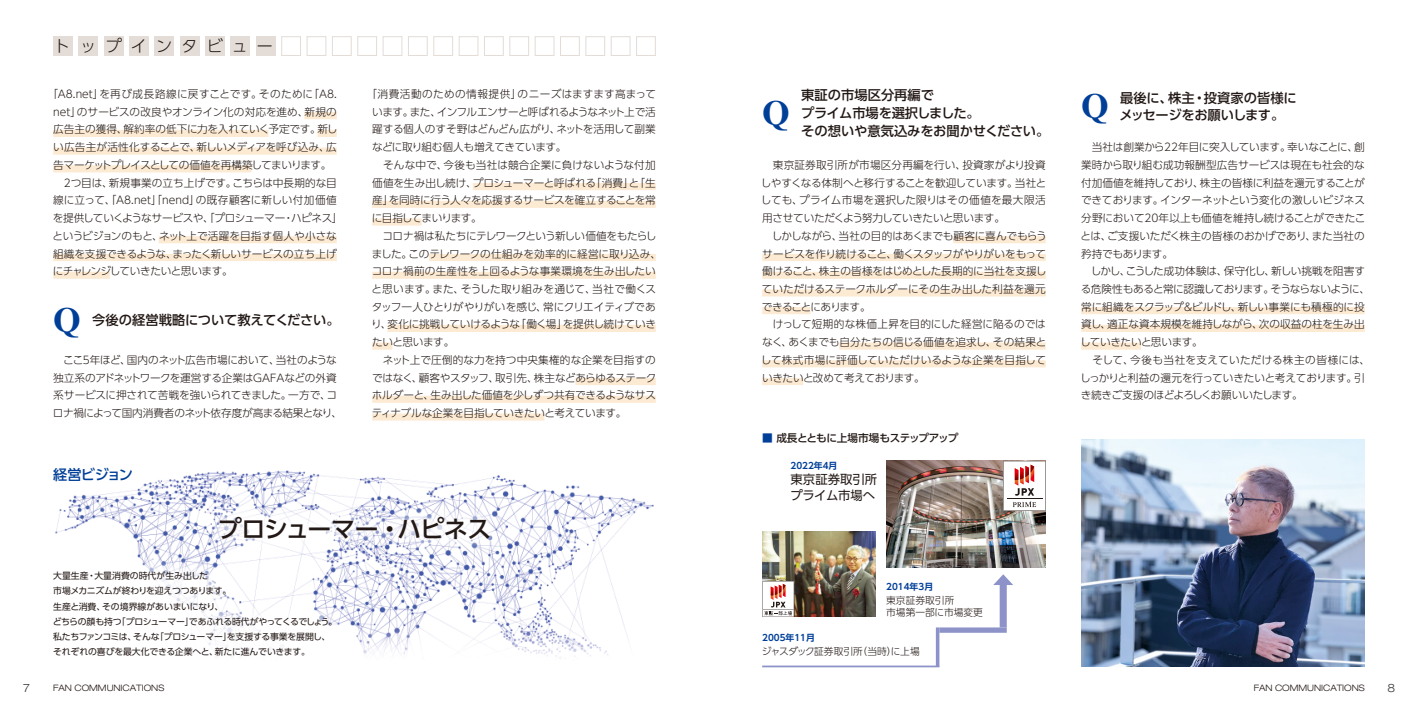
<style>
.page{position:relative;width:1418px;height:709px;background:#fff}
.page>*{position:absolute;margin:0;border:0;box-sizing:border-box;transform-origin:0 0}
.t1{font:700 35.38px "Times New Roman";color:#003f98}
.t2{font:500 23.88px "UD Shin Go Pro";letter-spacing:-.025em;color:#221815}
.t3{font:300 16px "UD Shin Go Pro";letter-spacing:.585em;color:#221815}
.t4{font:500 14.12px "UD Shin Go Pro";letter-spacing:-.04em;color:#003f98}
.t5{font:500 13.25px/17.8px "UD Shin Go Pro";letter-spacing:-.01em;color:#221815}
.t6{font:12.38px/16px "UD Shin Go Pro";color:#221815}
.t7{font:300 expanded 11.5px "Helvetica Neue LT Std";color:#3e3a39}
.t8{font:300 10.62px/17.8px "UD Shin Go Pro";letter-spacing:-.015em;color:#221815}
.t9{font:500 10.62px "UD Shin Go Pro";letter-spacing:-.035em;color:#221815}
.t10{font:300 9.75px "UD Shin Go Pro";letter-spacing:-.035em;color:#221815}
.t11{font:300 9.75px/11.5px "UD Shin Go Pro";color:#221815}
.t12{font:8.88px/15px "UD Shin Go Pro";letter-spacing:-.02em;color:#221815}
.t13{font:300 expanded 8.88px "Helvetica Neue LT Std";color:#221815}
.t14{font:700 8.88px "UD Shin Go Pro De";color:#003f98}
.s1{color:#003f98}
</style>
<div class="page">
<img style="left:55px;top:470px;width:599px;height:188px">
<div style="left:256px;top:36px;width:20px;height:20px;background:#e3dcd7"></div>
<div style="left:180px;top:36px;width:20px;height:20px;background:#e3dcd7"></div>
<div style="left:104px;top:36px;width:20px;height:20px;background:#e3dcd7"></div>
<div style="left:332px;top:36px;width:20px;height:20px;border:1px solid #e3dcd7"></div>
<div style="left:408px;top:36px;width:20px;height:20px;border:1px solid #e3dcd7"></div>
<div style="left:484px;top:36px;width:20px;height:20px;border:1px solid #e3dcd7"></div>
<div style="left:560px;top:36px;width:20px;height:20px;border:1px solid #e3dcd7"></div>
<div style="left:636px;top:36px;width:20px;height:20px;border:1px solid #e3dcd7"></div>
<div style="left:205px;top:36px;width:20px;height:20px;background:#e3dcd7"></div>
<div style="left:129px;top:36px;width:20px;height:20px;background:#e3dcd7"></div>
<div style="left:53px;top:36px;width:20px;height:20px;background:#e3dcd7"></div>
<div style="left:281px;top:36px;width:20px;height:20px;border:1px solid #e3dcd7"></div>
<div style="left:357px;top:36px;width:20px;height:20px;border:1px solid #e3dcd7"></div>
<div style="left:433px;top:36px;width:20px;height:20px;border:1px solid #e3dcd7"></div>
<div style="left:509px;top:36px;width:20px;height:20px;border:1px solid #e3dcd7"></div>
<div style="left:585px;top:36px;width:20px;height:20px;border:1px solid #e3dcd7"></div>
<div style="left:230px;top:36px;width:20px;height:20px;background:#e3dcd7"></div>
<div style="left:154px;top:36px;width:20px;height:20px;background:#e3dcd7"></div>
<div style="left:78px;top:36px;width:20px;height:20px;background:#e3dcd7"></div>
<div style="left:306px;top:36px;width:20px;height:20px;border:1px solid #e3dcd7"></div>
<div style="left:382px;top:36px;width:20px;height:20px;border:1px solid #e3dcd7"></div>
<div style="left:458px;top:36px;width:20px;height:20px;border:1px solid #e3dcd7"></div>
<div style="left:534px;top:36px;width:20px;height:20px;border:1px solid #e3dcd7"></div>
<div style="left:610px;top:36px;width:20px;height:20px;border:1px solid #e3dcd7"></div>
<div style="left:953px;top:236px;width:92px;height:7px;background:#fdead3"></div>
<div style="left:762px;top:254px;width:283px;height:7px;background:#fdead3"></div>
<div style="left:762px;top:272px;width:283px;height:7px;background:#fdead3"></div>
<div style="left:762px;top:289px;width:283px;height:7px;background:#fdead3"></div>
<div style="left:762px;top:307px;width:48px;height:7px;background:#fdead3"></div>
<div style="left:839px;top:342px;width:206px;height:8px;background:#fdead3"></div>
<div style="left:762px;top:360px;width:283px;height:7px;background:#fdead3"></div>
<div style="left:762px;top:378px;width:41px;height:7px;background:#fdead3"></div>
<div style="left:1081px;top:307px;width:283px;height:7px;background:#fdead3"></div>
<div style="left:1081px;top:325px;width:283px;height:7px;background:#fdead3"></div>
<div style="left:1081px;top:342px;width:59px;height:8px;background:#fdead3"></div>
<div style="left:304px;top:112px;width:33px;height:7px;background:#fdead3"></div>
<div style="left:53px;top:130px;width:215px;height:7px;background:#fdead3"></div>
<div style="left:317px;top:130px;width:20px;height:7px;background:#fdead3"></div>
<div style="left:53px;top:148px;width:284px;height:7px;background:#fdead3"></div>
<div style="left:53px;top:165px;width:198px;height:7px;background:#fdead3"></div>
<div style="left:159px;top:236px;width:178px;height:7px;background:#fdead3"></div>
<div style="left:53px;top:254px;width:284px;height:7px;background:#fdead3"></div>
<div style="left:53px;top:272px;width:57px;height:7px;background:#fdead3"></div>
<div style="left:473px;top:183px;width:183px;height:7px;background:#fdead3"></div>
<div style="left:372px;top:201px;width:284px;height:7px;background:#fdead3"></div>
<div style="left:372px;top:218px;width:49px;height:7px;background:#fdead3"></div>
<div style="left:429px;top:254px;width:227px;height:7px;background:#fdead3"></div>
<div style="left:372px;top:272px;width:284px;height:7px;background:#fdead3"></div>
<div style="left:387px;top:325px;width:269px;height:7px;background:#fdead3"></div>
<div style="left:372px;top:342px;width:20px;height:8px;background:#fdead3"></div>
<div style="left:575px;top:378px;width:81px;height:7px;background:#fdead3"></div>
<div style="left:372px;top:396px;width:284px;height:7px;background:#fdead3"></div>
<div style="left:372px;top:413px;width:172px;height:7px;background:#fdead3"></div>
<img style="left:1081px;top:439px;width:283px;height:227px">
<div style="left:37px;top:555px;width:310px;height:117px;background:#fff"></div>
<svg style="left:204px;top:501px;width:301px;height:54px"></svg>
<img style="left:886px;top:461px;width:159px;height:106px">
<svg style="left:1003px;top:461px;width:42px;height:50px"></svg>
<img style="left:762px;top:531px;width:113px;height:86px">
<svg style="left:762px;top:581px;width:32px;height:36px"></svg>
<hr style="left:762px;top:665px;width:177px;height:2px;background:#8d93c8">
<div style="left:939px;top:627px;width:67px;height:5px;background:#8d93c8"></div>
<div style="left:999px;top:581px;width:7px;height:46px;background:#8d93c8"></div>
<svg style="left:993px;top:574px;width:20px;height:11px"></svg>
<svg style="left:935px;top:627px;width:4px;height:39px"></svg>
<h3 class="t3" style="left:54px;top:33px;width:220px">トップインタビュー</h3>
<p class="t8" style="left:53px;top:85px;width:291px;text-indent:-5px">「A8.net」を再び成長路線に戻すことです。そのために「A8. net」のサービスの改良やオンライン化の対応を進め、新規の広告主の獲得、解約率の低下に力を入れていく予定です。新しい広告主が活性化することで、新しいメディアを呼び込み、広告マーケットプレイスとしての価値を再構築してまいります。　2つ目は、新規事業の立ち上げです。こちらは中長期的な目線に立って、「A8.net」「nend」の既存顧客に新しい付加価値を提供していくようなサービスや、「プロシューマー・ハピネス」というビジョンのもと、ネット上で活躍を目指す個人や小さな組織を支援できるような、まったく新しいサービスの立ち上げにチャレンジしていきたいと思います。</p>
<h1 class="t1" style="left:53px;top:295px;width:29px">Q</h1>
<p class="t5" style="left:92px;top:311px;width:249px">今後の経営戦略について教えてください。</p>
<p class="t8" style="left:53px;top:350px;width:291px">　ここ5年ほど、国内のネット広告市場において、当社のような独立系のアドネットワークを運営する企業はGAFAなどの外資系サービスに押されて苦戦を強いられてきました。一方で、コロナ禍によって国内消費者のネット依存度が高まる結果となり、</p>
<h3 class="t4" style="left:53px;top:463px;width:81px">経営ビジョン</h3>
<p class="t8" style="left:371px;top:85px;width:291px;text-indent:-5px">「消費活動のための情報提供」のニーズはますます高まっています。また、インフルエンサーと呼ばれるようなネット上で活躍する個人のすそ野はどんどん広がり、ネットを活用して副業などに取り組む個人も増えてきています。<br>　そんな中で、今後も当社は競合企業に負けないような付加価値を生み出し続け、プロシューマーと呼ばれる「消費」と「生産」を同時に行う人々を応援するサービスを確立することを常に目指してまいります。<br>　コロナ禍は私たちにテレワークという新しい価値をもたらしました。このテレワークの仕組みを効率的に経営に取り込み、コロナ禍前の生産性を上回るような事業環境を生み出したいと思います。また、そうした取り組みを通じて、当社で働くスタッフ一人ひとりがやりがいを感じ、常にクリエイティブであり、変化に挑戦していけるような「働く場」を提供し続けていきたいと思います。<br>　ネット上で圧倒的な力を持つ中央集権的な企業を目指すのではなく、顧客やスタッフ、取引先、株主などあらゆるステークホルダーと、生み出した価値を少しずつ共有できるようなサスティナブルな企業を目指していきたいと考えています。</p>
<h2 class="t2" style="left:218px;top:509px;width:275px">プロシューマー・ハピネス</h2>
<p class="t12" style="left:53px;top:568px;width:286px">大量生産・大量消費の時代が生み出した<br>市場メカニズムが終わりを迎えつつあります。<br>生産と消費、その境界線があいまいになり、<br>どちらの顔も持つ「プロシューマー」であふれる時代がやってくるでしょう。私たちファンコミは、そんな「プロシューマー」を支援する事業を展開し、それぞれの喜びを最大化できる企業へと、新たに進んでいきます。</p>
<h1 class="t1" style="left:762px;top:88px;width:29px">Q</h1>
<p class="t5" style="left:801px;top:86px;width:250px">東証の市場区分再編で<br>プライム市場を選択しました。<br>その想いや意気込みをお聞かせください。</p>
<p class="t8" style="left:761px;top:156px;width:287px">　東京証券取引所が市場区分再編を行い、投資家がより投資しやすくなる体制へと移行することを歓迎しています。当社としても、プライム市場を選択した限りはその価値を最大限活用させていただくよう努力していきたいと思います。<br>　しかしながら、当社の目的はあくまでも顧客に喜んでもらうサービスを作り続けること、働くスタッフがやりがいをもって働けること、株主の皆様をはじめとした長期的に当社を支援していただけるステークホルダーにその生み出した利益を還元できることにあります。<br>　けっして短期的な株価上昇を目的にした経営に陥るのではなく、あくまでも自分たちの信じる価値を追求し、その結果として株式市場に評価していただけいるような企業を目指していきたいと改めて考えております。</p>
<p class="t9" style="left:762px;top:429px;width:198px"><span class="s1">■</span> 成長とともに上場市場もステップアップ</p>
<p class="t14" style="left:790px;top:458px;width:48px">2022年4月</p>
<p class="t6" style="left:790px;top:471px;width:88px">東京証券取引所プライム市場へ</p>
<p class="t14" style="left:886px;top:579px;width:48px">2014年3月</p>
<p class="t11" style="left:886px;top:594px;width:98px">東京証券取引所<br>市場第一部に市場変更</p>
<p class="t14" style="left:762px;top:630px;width:54px">2005年11月</p>
<p class="t10" style="left:761px;top:643px;width:159px">ジャスダック証券取引所（当時）に上場</p>
<h1 class="t1" style="left:1081px;top:82px;width:29px">Q</h1>
<p class="t5" style="left:1119px;top:88px;width:179px">最後に、株主・投資家の皆様にメッセージをお願いします。</p>
<p class="t8" style="left:1080px;top:138px;width:292px">　当社は創業から22年目に突入しています。幸いなことに、創業時から取り組む成功報酬型広告サービスは現在も社会的な付加価値を維持しており、株主の皆様に利益を還元することができております。インターネットという変化の激しいビジネス分野において20年以上も価値を維持し続けることができたことは、ご支援いただく株主の皆様のおかげであり、また当社の矜持でもあります。<br>　しかし、こうした成功体験は、保守化し、新しい挑戦を阻害する危険性もあると常に認識しております。そうならないように、常に組織をスクラップ＆ビルドし、新しい事業にも積極的に投資し、適正な資本規模を維持しながら、次の収益の柱を生み出していきたいと思います。<br>　そして、今後も当社を支えていただける株主の皆様には、しっかりと利益の還元を行っていきたいと考えております。引き続きご支援のほどよろしくお願いいたします。</p>
<p class="t7" style="left:23px;top:680px;width:8px">7</p>
<p class="t13" style="left:53px;top:682px;width:113px">FAN COMMUNICATIONS</p>
<p class="t13" style="left:1253px;top:682px;width:113px">FAN COMMUNICATIONS</p>
<p class="t7" style="left:1387px;top:680px;width:9px">8</p>
</div>
